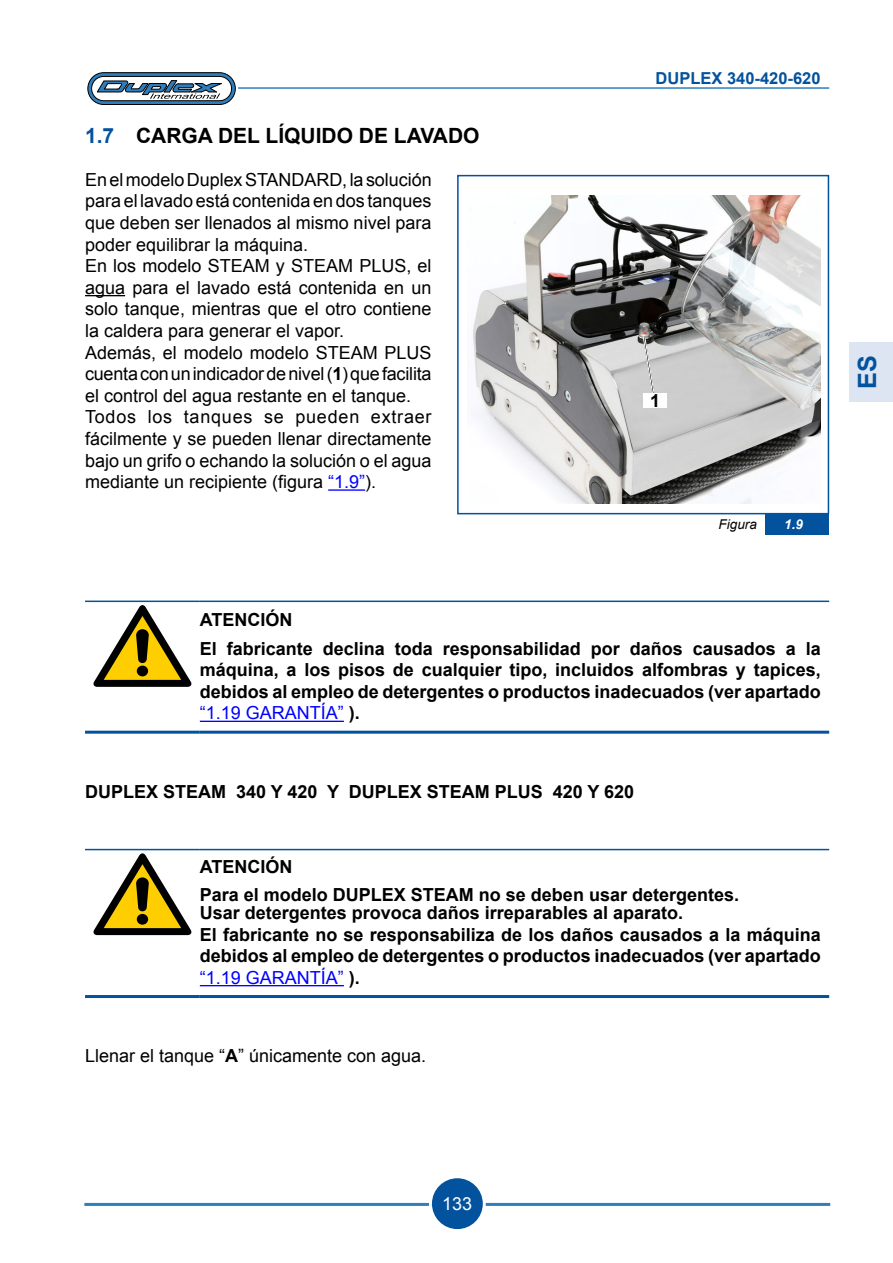
<style>
.page{position:relative;width:893px;height:1263px;background:#fff}
.page>*{position:absolute;margin:0;border:0;box-sizing:border-box;transform-origin:0 0}
.t1{font:700 25.2px "Arial";color:#03529d}
.t2{font:700 21px "Arial";color:#000}
.t3{font:18px/21.6px "Arial";color:#000}
.t4{font:700 18px/21.6px "Arial";color:#000}
.t5{font:18px "Arial";color:#fff}
.t6{font:700 16.5px "Arial";color:#03529d}
.t7{font:italic 13.5px "Arial";color:#000}
.t8{font:italic 700 13.5px "Arial";color:#fff}
.s1{color:#03529d}
.s2{font-weight:700}
.s3{color:#00f}
.s4{font-weight:400;color:#00f}
</style>
<div class="page">
<div style="left:765px;top:513px;width:64px;height:22px;background:#03529d"></div>
<div style="left:457px;top:175px;width:372px;height:339px;border:2px solid #03529d"></div>
<hr style="left:84px;top:1203px;width:746px;height:3px;background:#2d7fbd">
<hr style="left:238px;top:87px;width:591px;height:2px;background:#2d7fbd">
<svg style="left:88px;top:73px;width:147px;height:31px"></svg>
<div style="left:430px;top:1177px;width:54px;height:53px;background:#03529d;border-radius:50%"></div>
<div style="left:429px;top:1175px;width:57px;height:57px;border:3px solid #fff;border-radius:50%"></div>
<img style="left:473px;top:196px;width:347px;height:308px">
<svg style="left:641px;top:334px;width:17px;height:73px"></svg>
<div style="left:643px;top:393px;width:24px;height:14px;background:#fff"></div>
<div style="left:849px;top:343px;width:44px;height:59px;background:#dde4f2"></div>
<hr style="left:85px;top:295px;width:40px;height:1px;background:#000">
<hr style="left:328px;top:489px;width:37px;height:2px;background:#00f">
<hr style="left:85px;top:600px;width:115px;height:2px;background:#03529d">
<hr style="left:85px;top:731px;width:115px;height:3px;background:#03529d">
<hr style="left:200px;top:600px;width:629px;height:2px;background:#03529d">
<hr style="left:200px;top:731px;width:629px;height:3px;background:#03529d">
<svg style="left:93px;top:605px;width:99px;height:82px"></svg>
<hr style="left:200px;top:721px;width:144px;height:1px;background:#00f">
<hr style="left:85px;top:849px;width:115px;height:1px;background:#03529d">
<hr style="left:85px;top:995px;width:115px;height:3px;background:#03529d">
<hr style="left:200px;top:849px;width:629px;height:1px;background:#03529d">
<hr style="left:200px;top:995px;width:629px;height:3px;background:#03529d">
<svg style="left:93px;top:853px;width:99px;height:83px"></svg>
<hr style="left:200px;top:985px;width:144px;height:1px;background:#00f">
<p class="t2" style="left:85px;top:121px;width:396px"><span class="s1">1.7</span> CARGA DEL LÍQUIDO DE LAVADO</p>
<p class="t3" style="left:85px;top:169px;width:348px">En el modelo Duplex STANDARD, la solución para el lavado está contenida en dos tanques que deben ser llenados al mismo nivel para poder equilibrar la máquina.<br>En los modelo STEAM y STEAM PLUS, el agua para el lavado está contenida en un solo tanque, mientras que el otro contiene la caldera para generar el vapor.<br>Además, el modelo modelo STEAM PLUS cuenta con un indicador de nivel (<span class="s2">1</span>) que facilita el control del agua restante en el tanque.<br>Todos los tanques se pueden extraer fácilmente y se pueden llenar directamente bajo un grifo o echando la solución o el agua mediante un recipiente (figura <span class="s3">“1.9”</span>).</p>
<p class="t6" style="left:656px;top:67px;width:167px">DUPLEX 340-420-620</p>
<p class="t4" style="left:650px;top:390px;width:12px">1</p>
<p class="t7" style="left:719px;top:515px;width:40px">Figura</p>
<p class="t8" style="left:784px;top:515px;width:20px">1.9</p>
<p class="t4" style="left:200px;top:606px;width:622px;line-height:28.8px">ATENCIÓN<br>El fabricante declina toda responsabilidad por daños causados a la</p>
<p class="t4" style="left:200px;top:660px;width:622px;text-align:justify">máquina, a los pisos de cualquier tipo, incluidos alfombras y tapices, debidos al empleo de detergentes o productos inadecuados (ver apartado <span class="s4">“1.19 GARANTÍA”</span> ).</p>
<p class="t4" style="left:85px;top:781px;width:551px">DUPLEX STEAM 340 Y 420 Y DUPLEX STEAM PLUS 420 Y 620</p>
<p class="t4" style="left:200px;top:853px;width:541px;line-height:27.8px">ATENCIÓN<br>Para el modelo DUPLEX STEAM no se deben usar detergentes.</p>
<p class="t4" style="left:200px;top:902px;width:622px">Usar detergentes provoca daños irreparables al aparato.<br>El fabricante no se responsabiliza de los daños causados a la máquina debidos al empleo de detergentes o productos inadecuados (ver apartado <span class="s4">“1.19 GARANTÍA”</span> ).</p>
<p class="t3" style="left:85px;top:1045px;width:343px">Llenar el tanque “<span class="s2">A</span>” únicamente con agua.</p>
<h1 class="t1" style="left:850px;top:389px;width:35px;rotate:-90deg">ES</h1>
<p class="t5" style="left:442px;top:1191px;width:32px">133</p>
</div>
